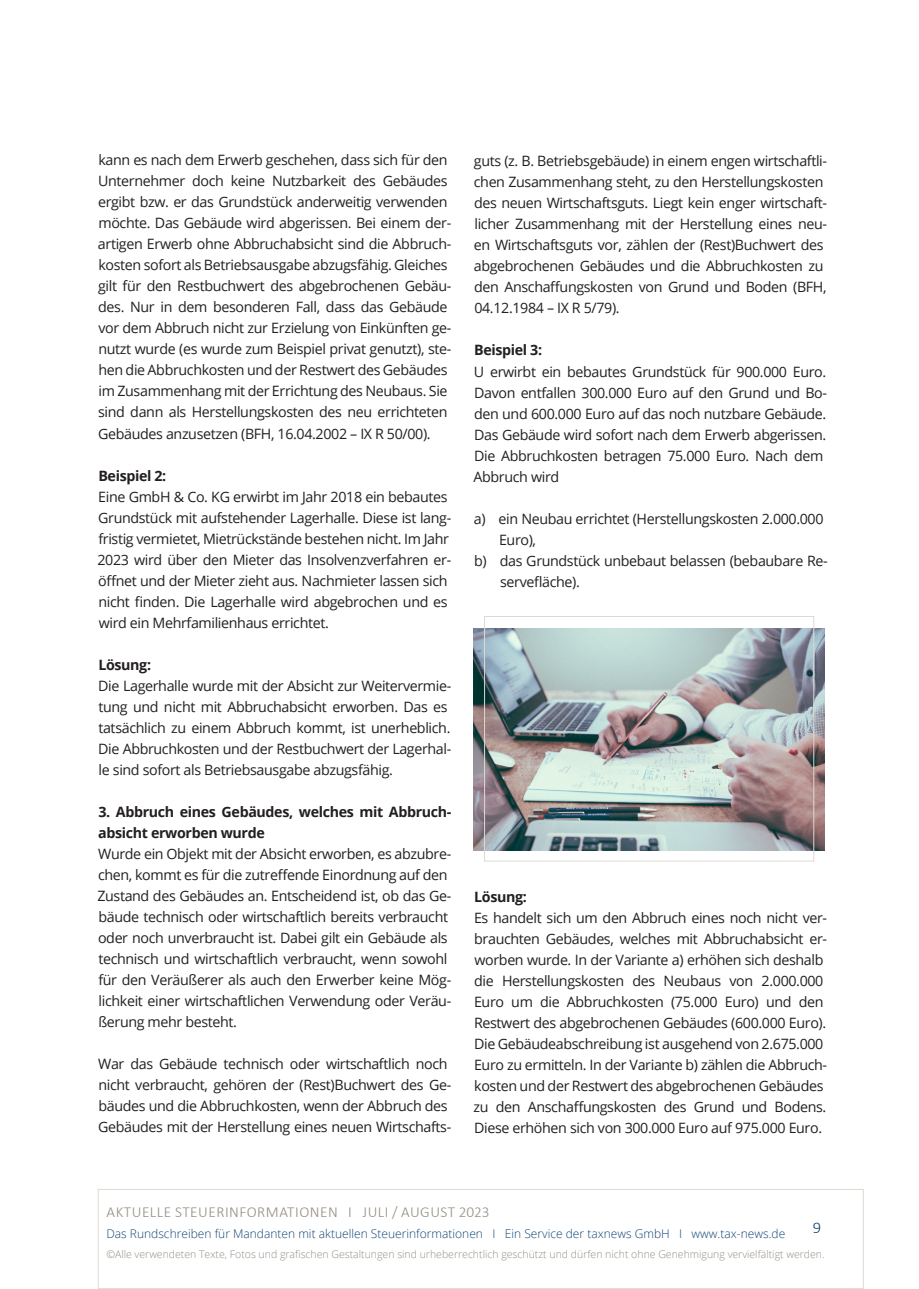
<style>
.page{position:relative;width:919px;height:1289px;background:#fff}
.page>*{position:absolute;margin:0;border:0;box-sizing:border-box;transform-origin:0 0}
.t1{font:300 16.5px "Calibri";color:#0f4476}
.t2{font:300 15.3px "Calibri";letter-spacing:.03em;color:#948e83}
.t3{font:14.25px/21px "Open Sans";letter-spacing:-.025em;color:#231f20}
.t4{font:700 14.25px/21px "Open Sans";letter-spacing:-.025em;color:#231f20}
.t5{font:300 12px "Open Sans";color:#0f4476}
.t6{font:300 10.5px "Open Sans";color:#948e83}
</style>
<div class="page">
<div style="left:98px;top:1188px;width:765px;height:100px;border:1px solid #dfd9d1"></div>
<img style="left:473px;top:628px;width:351px;height:222px">
<div style="left:484px;top:616px;width:330px;height:245px;border:1px solid #dfd9d1"></div>
<p class="t3" style="left:98px;top:149px;width:355px">kann es nach dem Erwerb geschehen, dass sich für den Unternehmer doch keine Nutzbarkeit des Gebäudes ergibt bzw. er das Grundstück anderweitig verwenden möchte. Das Gebäude wird abgerissen. Bei einem der&shy;artigen Erwerb ohne Abbruchabsicht sind die Abbruch&shy;kosten sofort als Betriebsausgabe abzugsfähig. Gleiches gilt für den Restbuchwert des abgebrochenen Gebäu&shy;des. Nur in dem besonderen Fall, dass das Gebäude vor dem Abbruch nicht zur Erzielung von Einkünften ge&shy;nutzt wurde (es wurde zum Beispiel privat genutzt), ste&shy;hen die Abbruchkosten und der Restwert des Gebäudes im Zusammenhang mit der Errichtung des Neubaus. Sie sind dann als Herstellungskosten des neu errichteten Gebäudes anzusetzen (BFH, 16.04.2002 – IX R 50/00).</p>
<p class="t4" style="left:98px;top:464px;width:69px">Beispiel 2:</p>
<p class="t3" style="left:97px;top:485px;width:355px">Eine GmbH &amp; Co. KG erwirbt im Jahr 2018 ein bebautes Grundstück mit aufstehender Lagerhalle. Diese ist lang&shy;fristig vermietet, Mietrückstände bestehen nicht. Im Jahr 2023 wird über den Mieter das Insolvenzverfahren er&shy;öffnet und der Mieter zieht aus. Nachmieter lassen sich nicht finden. Die Lagerhalle wird abgebrochen und es wird ein Mehrfamilienhaus errichtet.</p>
<p class="t4" style="left:98px;top:653px;width:54px">Lösung:</p>
<p class="t3" style="left:98px;top:674px;width:354px">Die Lagerhalle wurde mit der Absicht zur Weitervermie&shy;tung und nicht mit Abbruchabsicht erworben. Das es tatsächlich zu einem Abbruch kommt, ist unerheblich.<br>Die Abbruchkosten und der Restbuchwert der Lagerhal&shy;le sind sofort als Betriebsausgabe abzugsfähig.</p>
<p class="t4" style="left:98px;top:800px;width:354px">3. Abbruch eines Gebäudes, welches mit Abbruch&shy;absicht erworben wurde</p>
<p class="t3" style="left:97px;top:842px;width:355px">Wurde ein Objekt mit der Absicht erworben, es abzubre&shy;chen, kommt es für die zutreffende Einordnung auf den Zustand des Gebäudes an. Entscheidend ist, ob das Ge&shy;bäude technisch oder wirtschaftlich bereits verbraucht oder noch unverbraucht ist. Dabei gilt ein Gebäude als technisch und wirtschaftlich verbraucht, wenn sowohl für den Veräußerer als auch den Erwerber keine Mög&shy;lichkeit einer wirtschaftlichen Verwendung oder Veräu&shy;ßerung mehr besteht.</p>
<p class="t3" style="left:98px;top:1052px;width:354px">War das Gebäude technisch oder wirtschaftlich noch nicht verbraucht, gehören der (Rest)Buchwert des Ge&shy;bäudes und die Abbruchkosten, wenn der Abbruch des Gebäudes mit der Herstellung eines neuen Wirtschafts-</p>
<p class="t3" style="left:474px;top:150px;width:355px">guts (z. B. Betriebsgebäude) in einem engen wirtschaftli&shy;chen Zusammenhang steht, zu den Herstellungskosten des neuen Wirtschaftsguts. Liegt kein enger wirtschaft&shy;licher Zusammenhang mit der Herstellung eines neu&shy;en Wirtschaftsguts vor, zählen der (Rest)Buchwert des abgebrochenen Gebäudes und die Abbruchkosten zu den Anschaffungskosten von Grund und Boden (BFH, 04.12.1984 – IX R 5/79).</p>
<p class="t4" style="left:474px;top:339px;width:69px">Beispiel 3:</p>
<p class="t3" style="left:473px;top:360px;width:355px">U erwirbt ein bebautes Grundstück für 900.000 Euro.<br>Davon entfallen 300.000 Euro auf den Grund und Bo&shy;den und 600.000 Euro auf das noch nutzbare Gebäude.<br>Das Gebäude wird sofort nach dem Erwerb abgerissen.<br>Die Abbruchkosten betragen 75.000 Euro. Nach dem Abbruch wird</p>
<p class="t3" style="left:474px;top:507px;width:351px">a) ein Neubau errichtet (Herstellungskosten 2.000.000</p>
<p class="t3" style="left:499px;top:528px;width:39px">Euro),</p>
<p class="t3" style="left:474px;top:549px;width:355px">b) das Grundstück unbebaut belassen (bebaubare Re-</p>
<p class="t3" style="left:500px;top:570px;width:81px">servefläche).</p>
<p class="t4" style="left:474px;top:885px;width:54px">Lösung:</p>
<p class="t3" style="left:473px;top:906px;width:355px">Es handelt sich um den Abbruch eines noch nicht ver&shy;brauchten Gebäudes, welches mit Abbruchabsicht er&shy;worben wurde. In der Variante a) erhöhen sich deshalb die Herstellungskosten des Neubaus von 2.000.000<br>Euro um die Abbruchkosten (75.000 Euro) und den Restwert des abgebrochenen Gebäudes (600.000 Euro).<br>Die Gebäudeabschreibung ist ausgehend von 2.675.000<br>Euro zu ermitteln. In der Variante b) zählen die Abbruch&shy;kosten und der Restwert des abgebrochenen Gebäudes zu den Anschaffungskosten des Grund und Bodens.<br>Diese erhöhen sich von 300.000 Euro auf 975.000 Euro.</p>
<p class="t2" style="left:107px;top:1202px;width:384px">AKTUELLE STEUERINFORMATIONEN I JULI / AUGUST 2023</p>
<p class="t5" style="left:106px;top:1224px;width:680px">Das Rundschreiben für Mandanten mit aktuellen Steuerinformationen I Ein Service der taxnews GmbH I www.tax-news.de</p>
<p class="t6" style="left:106px;top:1246px;width:719px">©Alle verwendeten Texte, Fotos und grafischen Gestaltungen sind urheberrechtlich geschützt und dürfen nicht ohne Genehmigung vervielfältigt werden.</p>
<p class="t1" style="left:812px;top:1216px;width:10px">9</p>
</div>
